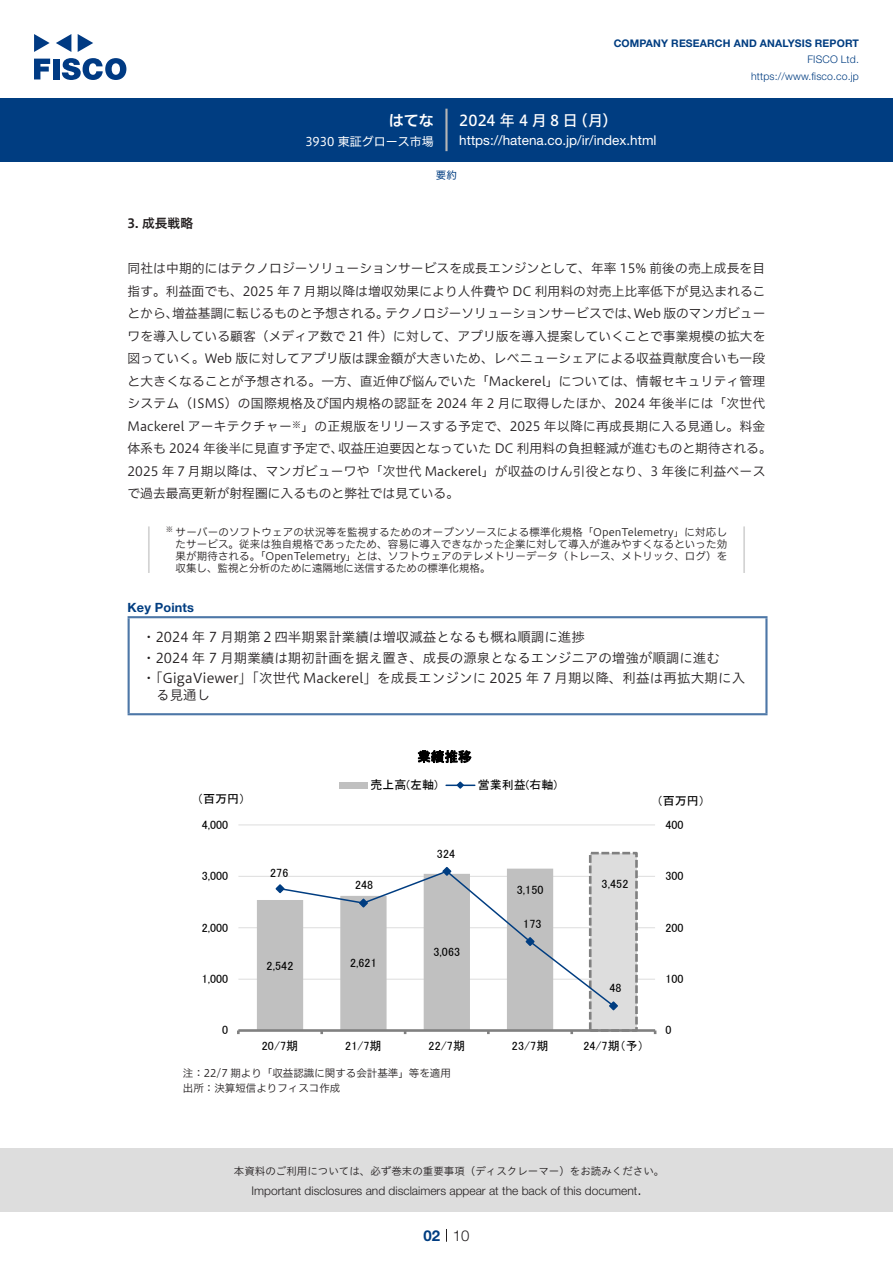
<style>
.page{position:relative;width:893px;height:1263px;background:#fff}
.page>*{position:absolute;margin:0;border:0;box-sizing:border-box;transform-origin:0 0}
.t1{font:15px "Hiragino UD Sans F Std N W5";letter-spacing:.23em;color:#fff}
.t2{font:300 15px "Helvetica Neue LT Std";color:#231f20}
.t3{font:15px "Hiragino UD Sans F Std N W6";color:#fff}
.t4{font:700 15px "Helvetica Neue LT Std";color:#003d81}
.Key_Points_中{font:13.5px/16.5px "Hiragino UD Sans Std W3";color:#231f20}
.t5{font:13.5px "Helvetica Neue LT Std";color:#fff}
.t6{font:13.5px "MS P Gothic";color:#000}
.本文{font:12.75px/22.5px "Hiragino UD Sans F Std N W3";letter-spacing:.005em;color:#231f20;text-align:right}
.本文-2{font:12.75px "Hiragino UD Sans F Std N W3";letter-spacing:.025em;color:#231f20}
.Key_Points{font:700 12.75px "Helvetica Neue LT Std";letter-spacing:.015em;color:#003d81}
.小タイトル{font:12.75px "Hiragino UD Sans F Std N W6";color:#231f20}
.t7{font:12px "MS P Gothic";letter-spacing:.005em;color:#000}
.t8{font:300 12px "Helvetica Neue LT Std";color:#231f20}
.t9{font:12px "Hiragino UD Sans F Std N W4";color:#fff}
.表組み基本スタイル{font:10.5px/12px "Hiragino UD Sans F Std N W3";color:#231f20;text-align:justify}
.表組み基本スタイル-2{font:10.5px "Hiragino UD Sans F Std N W3";letter-spacing:.02em;color:#231f20}
.t10{font:10.5px "Hiragino UD Sans Std W3";color:#231f20}
.t11{font:700 10.5px "Helvetica Neue LT Std";letter-spacing:.015em;color:#003d81}
.t12{font:300 10.5px/16.5px "Helvetica Neue LT Std";letter-spacing:.015em;color:#003d81;text-align:right}
.ヘッダー{font:10.5px "Hiragino UD Sans F Std N W4";color:#003d81}
.本文-3{font:8.85px "Hiragino UD Sans F Std N W3";color:#231f20}
.t13{font:7.35px "Hiragino UD Sans F Std N W3";color:#231f20}
.s1{font-size:12.75px}
</style>
<div class="page">
<div style="left:0;top:1148px;width:893px;height:64px;background:#ddd"></div>
<svg style="left:34px;top:59px;width:16px;height:20px"></svg>
<div style="left:53px;top:59px;width:6px;height:20px;background:#003a83"></div>
<svg style="left:62px;top:58px;width:64px;height:22px"></svg>
<svg style="left:34px;top:34px;width:16px;height:18px"></svg>
<svg style="left:78px;top:34px;width:15px;height:18px"></svg>
<svg style="left:56px;top:34px;width:15px;height:18px"></svg>
<div style="left:0;top:98px;width:893px;height:64px;background:#003d81"></div>
<hr style="left:445px;top:109px;width:3px;height:42px;background:#b5b5b6">
<svg style="left:446px;top:1229px;width:1px;height:13px"></svg>
<hr style="left:148px;top:526px;width:2px;height:47px;background:#d3d3d3">
<hr style="left:743px;top:526px;width:2px;height:47px;background:#d3d3d3">
<hr style="left:128px;top:618px;width:2px;height:95px;background:#4d77a7">
<hr style="left:128px;top:616px;width:639px;height:2px;background:#4d77a7">
<hr style="left:765px;top:618px;width:2px;height:95px;background:#4d77a7">
<hr style="left:128px;top:713px;width:639px;height:2px;background:#4d77a7">
<hr style="left:238px;top:979px;width:417px;height:1px;background:#ddd">
<hr style="left:238px;top:927px;width:417px;height:1px;background:#ddd">
<hr style="left:238px;top:876px;width:417px;height:1px;background:#ddd">
<hr style="left:238px;top:824px;width:417px;height:1px;background:#ddd">
<div style="left:590px;top:853px;width:46px;height:177px;background:#ddd"></div>
<div style="left:589px;top:852px;width:49px;height:179px;border:3px dashed #808080"></div>
<svg style="left:257px;top:900px;width:296px;height:129px;fill:#c0c0c0"></svg>
<hr style="left:238px;top:1029px;width:417px;height:3px;background:#808080">
<svg style="left:278px;top:869px;width:330px;height:139px"></svg>
<svg style="left:275px;top:883px;width:11px;height:11px"></svg>
<svg style="left:358px;top:897px;width:11px;height:12px"></svg>
<svg style="left:441px;top:867px;width:12px;height:10px"></svg>
<svg style="left:524px;top:936px;width:12px;height:11px"></svg>
<svg style="left:608px;top:1000px;width:10px;height:11px"></svg>
<div style="left:339px;top:782px;width:28px;height:6px;background:#c0c0c0"></div>
<hr style="left:446px;top:784px;width:29px;height:2px;background:#003d81">
<svg style="left:455px;top:781px;width:10px;height:8px"></svg>
<p class="t3" style="left:389px;top:109px;width:46px">はてな</p>
<p class="t9" style="left:305px;top:132px;width:130px">3930 東証グロース市場</p>
<p class="t11" style="left:614px;top:37px;width:247px">COMPANY RESEARCH AND ANALYSIS REPORT</p>
<p class="t12" style="left:751px;top:51px;width:109px">FISCO Ltd. https://www.fisco.co j p.</p>
<p class="t1" style="left:459px;top:109px;width:120px">2024年4月8日</p>
<p class="t1" style="left:573px;top:109px;width:46px">（月(</p>
<p class="t5" style="left:459px;top:132px;width:199px">https://hatena.co j p. /i r/ index.html</p>
<p class="ヘッダー" style="left:436px;top:167px;width:22px">要約</p>
<p class="小タイトル" style="left:128px;top:214px;width:67px">3. 成長戦略</p>
<p class="本文" style="left:128px;top:256px;width:639px">同社は中期的にはテクノロジーソリューションサービスを成長エンジンとして、年率 15% 前後の売上成長を目指す。利益面でも、2025 年 7 月期以降は増収効果により人件費や DC 利用料の対売上比率低下が見込まれるこ<br>Web 版のマンガビュー</p>
<p class="本文" style="left:385px;top:301px;width:256px">テクノロジーソリューションサービスでは、</p>
<p class="本文" style="left:172px;top:301px;width:218px">増益基調に転じるものと予想される。</p>
<p class="本文" style="left:128px;top:301px;width:52px">とから、</p>
<p class="本文" style="left:128px;top:324px;width:639px">ワを導入している顧客（メディア数で 21 件）に対して、アプリ版を導入提案していくことで事業規模の拡大を</p>
<p class="本文" style="left:128px;top:346px;width:639px">図っていく。Web 版に対してアプリ版は課金額が大きいため、レベニューシェアによる収益貢献度合いも一段</p>
<p class="本文" style="left:128px;top:369px;width:639px">と大きくなることが予想される。一方、直近伸び悩んでいた「Mackerel」については、情報セキュリティ管理</p>
<p class="本文" style="left:128px;top:391px;width:639px">システム（ISMS）の国際規格及び国内規格の認証を 2024 年 2 月に取得したほか、2024 年後半には「次世代</p>
<p class="本文-2" style="left:314px;top:416px;width:452px">の正規版をリリースする予定で、2025 年以降に再成長期に入る見通し。料金</p>
<p class="本文" style="left:128px;top:414px;width:166px">Mackerel アーキテクチャー</p>
<p class="本文-3" style="left:292px;top:418px;width:23px">※<span class="s1">」</span></p>
<p class="本文" style="left:338px;top:436px;width:435px">収益圧迫要因となっていた DC 利用料の負担軽減が進むものと期待される。</p>
<p class="本文" style="left:128px;top:436px;width:639px;text-align:left">体系も 2024 年後半に見直す予定で、<br>2025 年７月期以降は、マンガビューワや「次世代 Mackerel」が収益のけん引役となり、3 年後に利益ベースで過去最高更新が射程圏に入るものと弊社では見ている。</p>
<p class="表組み基本スタイル-2" style="left:176px;top:524px;width:553px">サーバーのソフトウェアの状況等を監視するためのオープンソースによる標準化規格「OpenTelemetry」に対応し</p>
<p class="t13" style="left:166px;top:523px;width:9px">※</p>
<p class="表組み基本スタイル" style="left:176px;top:537px;width:553px">たサービス。従来は独自規格であったため、容易に導入できなかった企業に対して導入が進みやすくなるといった効果が期待される。「OpenTelemetry」とは、ソフトウェアのテレメトリーデータ（トレース、メトリック、ログ）を収集し、監視と分析のために遠隔地に送信するための標準化規格。</p>
<p class="Key_Points" style="left:128px;top:599px;width:68px">Key Points</p>
<p class="Key_Points_中" style="left:142px;top:628px;width:444px">・2024 年 7 月期第２四半期累計業績は増収減益となるも概ね順調に進捗</p>
<p class="Key_Points_中" style="left:142px;top:648px;width:579px">・2024 年 7 月期業績は期初計画を据え置き、成長の源泉となるエンジニアの増強が順調に進む</p>
<p class="Key_Points_中" style="left:156px;top:669px;width:590px;text-indent:-14px">・「GigaViewer」「次世代 Mackerel」を成長エンジンに 2025 年 7 月期以降、利益は再拡大期に入る見通し</p>
<p class="t6" style="left:417px;top:750px;width:56px">業績推移</p>
<p class="t7" style="left:370px;top:779px;width:69px">売上高(左軸)</p>
<p class="t7" style="left:478px;top:779px;width:81px">営業利益(右軸(</p>
<p class="t7" style="left:197px;top:793px;width:50px">（百万円）</p>
<p class="t7" style="left:657px;top:795px;width:50px">（百万円(</p>
<p class="t7" style="left:202px;top:819px;width:28px">4,000</p>
<p class="t7" style="left:665px;top:819px;width:20px">400</p>
<p class="t7" style="left:437px;top:847px;width:20px">324</p>
<p class="t7" style="left:202px;top:870px;width:28px">3,000</p>
<p class="t7" style="left:270px;top:866px;width:20px">276</p>
<p class="t7" style="left:355px;top:879px;width:20px">248</p>
<p class="t7" style="left:517px;top:884px;width:28px">3,150</p>
<p class="t7" style="left:602px;top:877px;width:28px">3,452</p>
<p class="t7" style="left:665px;top:870px;width:20px">300</p>
<p class="t7" style="left:202px;top:921px;width:28px">2,000</p>
<p class="t7" style="left:523px;top:918px;width:20px">173</p>
<p class="t7" style="left:665px;top:921px;width:20px">200</p>
<p class="t7" style="left:267px;top:959px;width:28px">2,542</p>
<p class="t7" style="left:350px;top:957px;width:28px">2,621</p>
<p class="t7" style="left:433px;top:946px;width:28px">3,063</p>
<p class="t7" style="left:202px;top:973px;width:28px">1,000</p>
<p class="t7" style="left:610px;top:982px;width:14px">48</p>
<p class="t7" style="left:665px;top:973px;width:20px">100</p>
<p class="t7" style="left:222px;top:1024px;width:8px">0</p>
<p class="t7" style="left:665px;top:1024px;width:8px">0</p>
<p class="t7" style="left:262px;top:1039px;width:38px">20/7期</p>
<p class="t7" style="left:345px;top:1039px;width:38px">21/7期</p>
<p class="t7" style="left:429px;top:1039px;width:38px">22/7期</p>
<p class="t7" style="left:512px;top:1039px;width:38px">23/7期</p>
<p class="t7" style="left:583px;top:1039px;width:62px">24/7期予（ (</p>
<p class="表組み基本スタイル" style="left:183px;top:1067px;width:270px">注：22/7 期より「収益認識に関する会計基準」等を適用</p>
<p class="表組み基本スタイル" style="left:183px;top:1082px;width:159px">出所：決算短信よりフィスコ作成</p>
<p class="t10" style="left:234px;top:1163px;width:432px">本資料のご利用については、必ず巻末の重要事項（ディスクレーマー）をお読みください。</p>
<p class="t2" style="left:637px;top:1180px;width:6px">.</p>
<p class="t8" style="left:251px;top:1183px;width:387px">Important disclosures and disclaimers appear at the back of this document</p>
<p class="t4" style="left:423px;top:1226px;width:18px">02</p>
<p class="t2" style="left:453px;top:1226px;width:18px">10</p>
</div>
